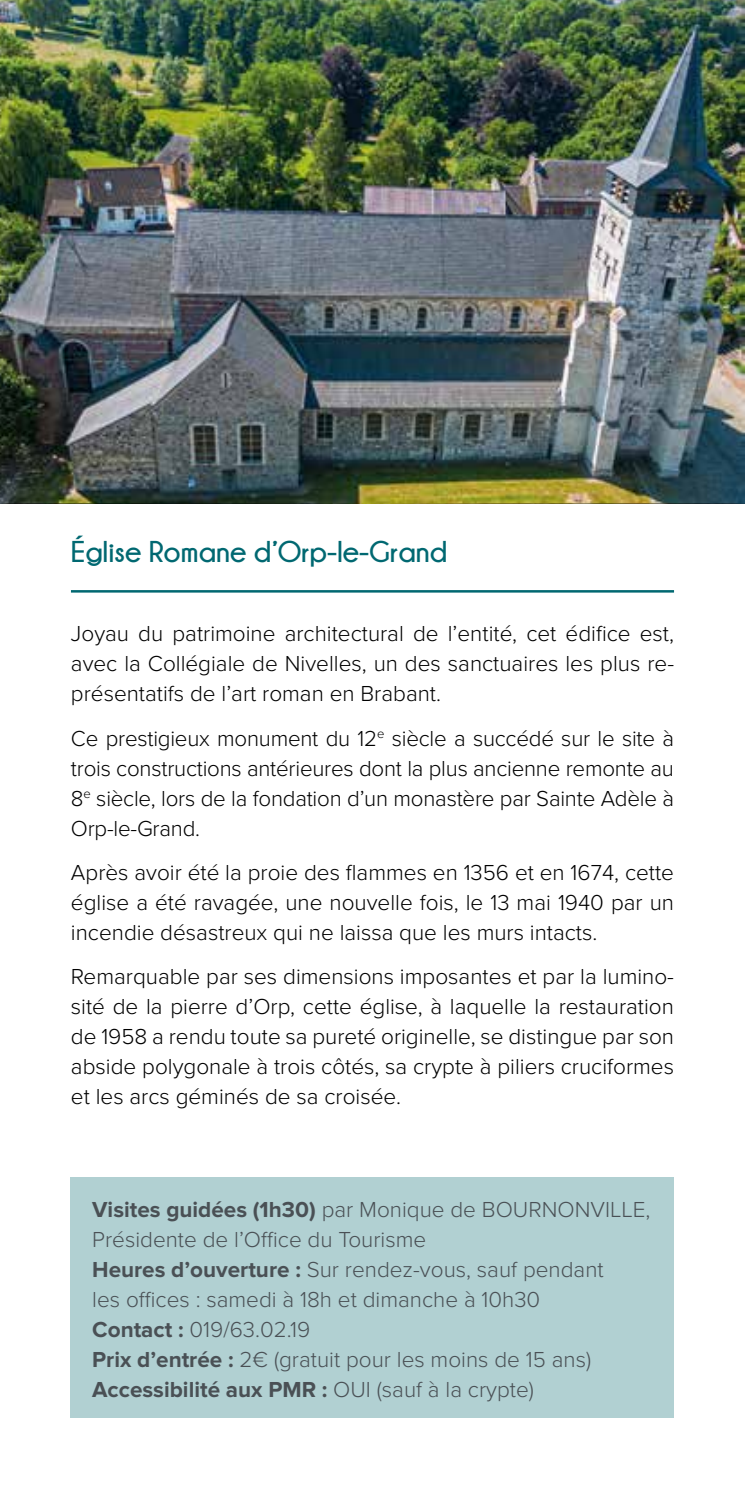
<style>
.page{position:relative;width:745px;height:1489px;background:#fff}
.page>*{position:absolute;margin:0;border:0;box-sizing:border-box;transform-origin:0 0}
.t1{font:700 30px "Champagne&Limousines";color:#006871}
.t2{font:300 22.5px/30px "Proxima Nova";color:#000;text-align:justify}
.t3{font:300 22.5px/30px "Proxima Nova";color:#4a5055}
.s1{font-weight:700}
</style>
<div class="page">
<hr style="left:71px;top:590px;width:602px;height:2px;background:#006871">
<div style="left:71px;top:1177px;width:602px;height:240px;background:#b1d0d2"></div>
<img style="left:0;top:0;width:743px;height:503px">
<svg style="left:0;top:503px;width:365px;height:1px"></svg>
<svg style="left:372px;top:503px;width:372px;height:1px"></svg>
<h1 class="t1" style="left:71px;top:535px;width:377px">Église Romane d’Orp-le-Grand</h1>
<p class="t2" style="left:71px;top:617px;width:604px">Joyau du patrimoine architectural de l’entité, cet édifice est, avec la Collégiale de Nivelles, un des sanctuaires les plus re&shy;présentatifs de l’art roman en Brabant.</p>
<p class="t2" style="left:71px;top:721px;width:604px">Ce prestigieux monument du 12<sup>e</sup> siècle a succédé sur le site à trois constructions antérieures dont la plus ancienne remonte au 8<sup>e</sup> siècle, lors de la fondation d’un monastère par Sainte Adèle à Orp-le-Grand.</p>
<p class="t2" style="left:71px;top:856px;width:604px">Après avoir été la proie des flammes en 1356 et en 1674, cette église a été ravagée, une nouvelle fois, le 13 mai 1940 par un incendie désastreux qui ne laissa que les murs intacts.</p>
<p class="t2" style="left:71px;top:960px;width:604px">Remarquable par ses dimensions imposantes et par la lumino&shy;sité de la pierre d’Orp, cette église, à laquelle la restauration de 1958 a rendu toute sa pureté originelle, se distingue par son abside polygonale à trois côtés, sa crypte à piliers cruciformes et les arcs géminés de sa croisée.</p>
<p class="t3" style="left:92px;top:1192px;width:559px"><span class="s1">Visites guidées (1h30)</span> par Monique de BOURNONVILLE, Présidente de l’Office du Tourisme<br><span class="s1">Heures d’ouverture :</span> Sur rendez-vous, sauf pendant<br>les offices : samedi à 18h et dimanche à 10h30<br><span class="s1">Contact :</span> 019/63.02.19<br><span class="s1">Prix d’entrée :</span> 2€ (gratuit pour les moins de 15 ans)<br><span class="s1">Accessibilité aux PMR :</span> OUI (sauf à la crypte)</p>
</div>
